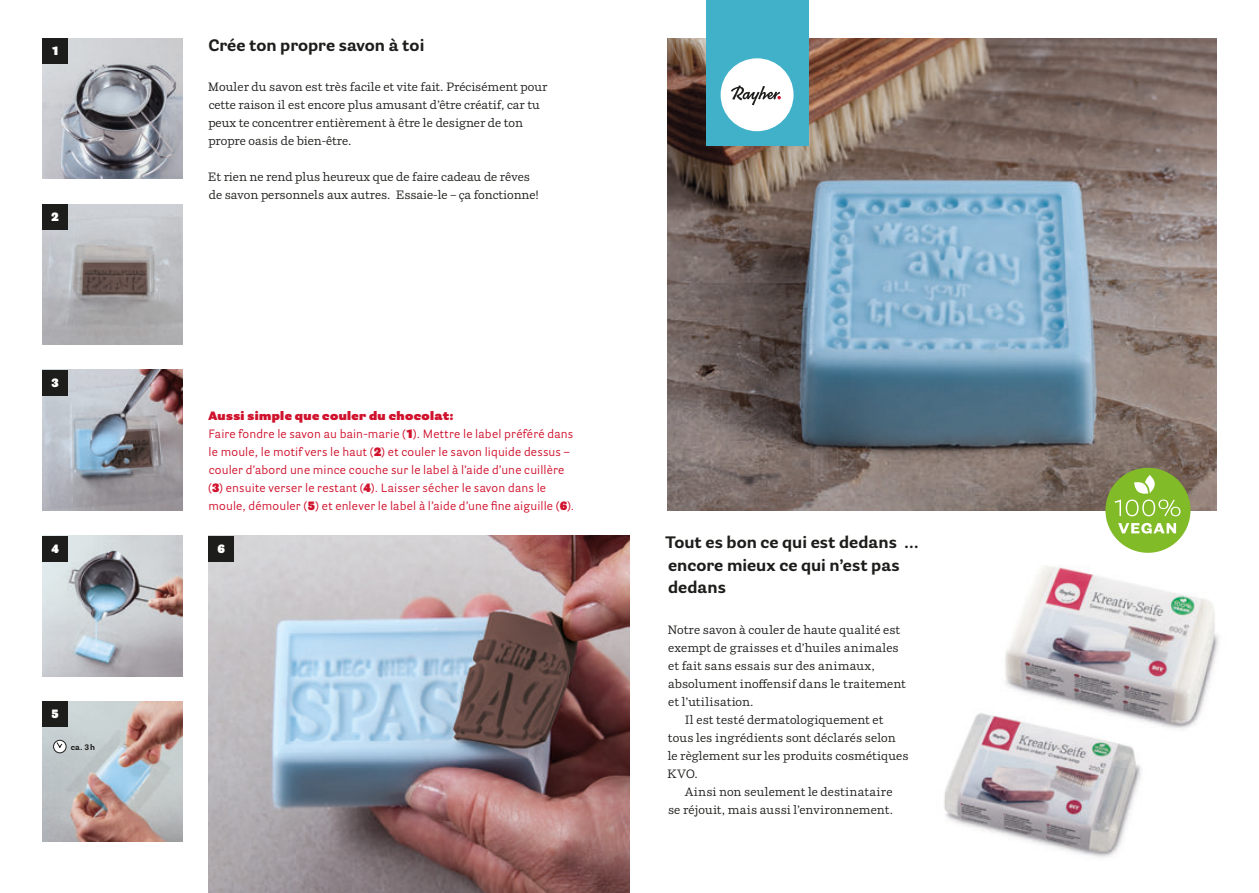
<style>
.page{position:relative;width:1259px;height:893px;background:#fff}
.page>*{position:absolute;margin:0;border:0;box-sizing:border-box;transform-origin:0 0}
.t1{font:700 16.5px/22.5px "Parry Grotesque Pro";color:#1d1d1b}
.t2{font:12px/18px "Parry Pro";color:#1d1d1b}
.t3{font:12px/18px "Parry Grotesque Pro";letter-spacing:.015em;color:#d0122d}
.t4{font:900 12px "Parry Grotesque Pro";color:#fff}
.t5{font:700 7.95px "Parry Grotesque Pro";color:#1d1d1b}
.s1{font-weight:900}
</style>
<div class="page">
<img style="left:208px;top:536px;width:421px;height:357px">
<img style="left:668px;top:38px;width:548px;height:472px">
<img style="left:1005px;top:566px;width:214px;height:163px">
<img style="left:944px;top:708px;width:209px;height:150px">
<img style="left:43px;top:38px;width:140px;height:141px">
<img style="left:43px;top:204px;width:140px;height:140px">
<img style="left:43px;top:536px;width:140px;height:140px">
<img style="left:43px;top:370px;width:140px;height:140px">
<img style="left:43px;top:702px;width:140px;height:140px">
<div style="left:43px;top:370px;width:25px;height:25px;background:#1d1d1b"></div>
<div style="left:54px;top:740px;width:12px;height:13px;background:#fff;border-radius:50%"></div>
<div style="left:53px;top:740px;width:13px;height:13px;border:1px solid #1d1d1b;border-radius:50%"></div>
<svg style="left:56px;top:741px;width:7px;height:7px"></svg>
<div style="left:43px;top:702px;width:25px;height:25px;background:#1d1d1b"></div>
<div style="left:43px;top:204px;width:25px;height:26px;background:#1d1d1b"></div>
<div style="left:43px;top:536px;width:25px;height:25px;background:#1d1d1b"></div>
<div style="left:208px;top:536px;width:26px;height:25px;background:#1d1d1b"></div>
<div style="left:43px;top:38px;width:25px;height:26px;background:#1d1d1b"></div>
<div style="left:1105px;top:468px;width:85px;height:85px;background:#81bb27;border-radius:50%"></div>
<svg style="left:1118px;top:523px;width:58px;height:11px"></svg>
<svg style="left:1114px;top:475px;width:66px;height:41px"></svg>
<div style="left:706px;top:0;width:102px;height:146px;background:#40b1c9"></div>
<div style="left:720px;top:58px;width:73px;height:73px;background:#fff;border-radius:50%"></div>
<svg style="left:731px;top:85px;width:50px;height:20px"></svg>
<p class="t4" style="left:52px;top:42px;width:8px">1</p>
<p class="t4" style="left:52px;top:208px;width:9px">2</p>
<p class="t4" style="left:52px;top:374px;width:9px">3</p>
<h1 class="t1" style="left:208px;top:34px;width:217px">Crée ton propre savon à toi</h1>
<p class="t2" style="left:208px;top:78px;width:341px">Mouler du savon est très facile et vite fait. Précisément pour cette raison il est encore plus amusant d’être créatif, car tu peux te concentrer entièrement à être le designer de ton propre oasis de bien-être.</p>
<p class="t2" style="left:208px;top:168px;width:332px">Et rien ne rend plus heureux que de faire cadeau de rêves de savon personnels aux autres. Essaie-le – ça fonctionne!</p>
<p class="t3" style="left:208px;top:407px;width:367px"><span class="s1">Aussi simple que couler du chocolat:<br></span>Faire fondre le savon au bain-marie (<span class="s1">1</span>). Mettre le label préféré dans le moule, le motif vers le haut (<span class="s1">2</span>) et couler le savon liquide dessus – couler d’abord une mince couche sur le label à l’aide d’une cuillère (<span class="s1">3</span>) ensuite verser le restant (<span class="s1">4</span>). Laisser sécher le savon dans le moule, démouler (<span class="s1">5</span>) et enlever le label à l’aide d’une fine aiguille (<span class="s1">6</span>).</p>
<p class="t4" style="left:52px;top:540px;width:9px">4</p>
<p class="t4" style="left:217px;top:540px;width:9px">6</p>
<p class="t4" style="left:52px;top:705px;width:9px">5</p>
<p class="t5" style="left:71px;top:741px;width:26px">ca. 3 h</p>
<h1 class="t1" style="left:665px;top:531px;width:255px">Tout es bon ce qui est dedans … encore mieux ce qui n’est pas dedans</h1>
<p class="t2" style="left:667px;top:621px;width:234px">Notre savon à couler de haute qualité est</p>
<p class="t2" style="left:668px;top:639px;width:232px">exempt de graisses et d’huiles animales</p>
<p class="t2" style="left:668px;top:657px;width:208px">et fait sans essais sur des animaux,</p>
<p class="t2" style="left:668px;top:675px;width:239px">absolument inoffensif dans le traitement</p>
<p class="t2" style="left:668px;top:693px;width:87px">et l’utilisation.</p>
<p class="t2" style="left:685px;top:711px;width:200px">Il est testé dermatologiquement et</p>
<p class="t2" style="left:668px;top:729px;width:229px">tous les ingrédients sont déclarés selon</p>
<p class="t2" style="left:668px;top:747px;width:242px">le règlement sur les produits cosmétiques</p>
<p class="t2" style="left:667px;top:765px;width:32px">KVO.</p>
<p class="t2" style="left:685px;top:783px;width:209px">Ainsi non seulement le destinataire</p>
<p class="t2" style="left:668px;top:801px;width:226px">se réjouit, mais aussi l’environnement.</p>
</div>
